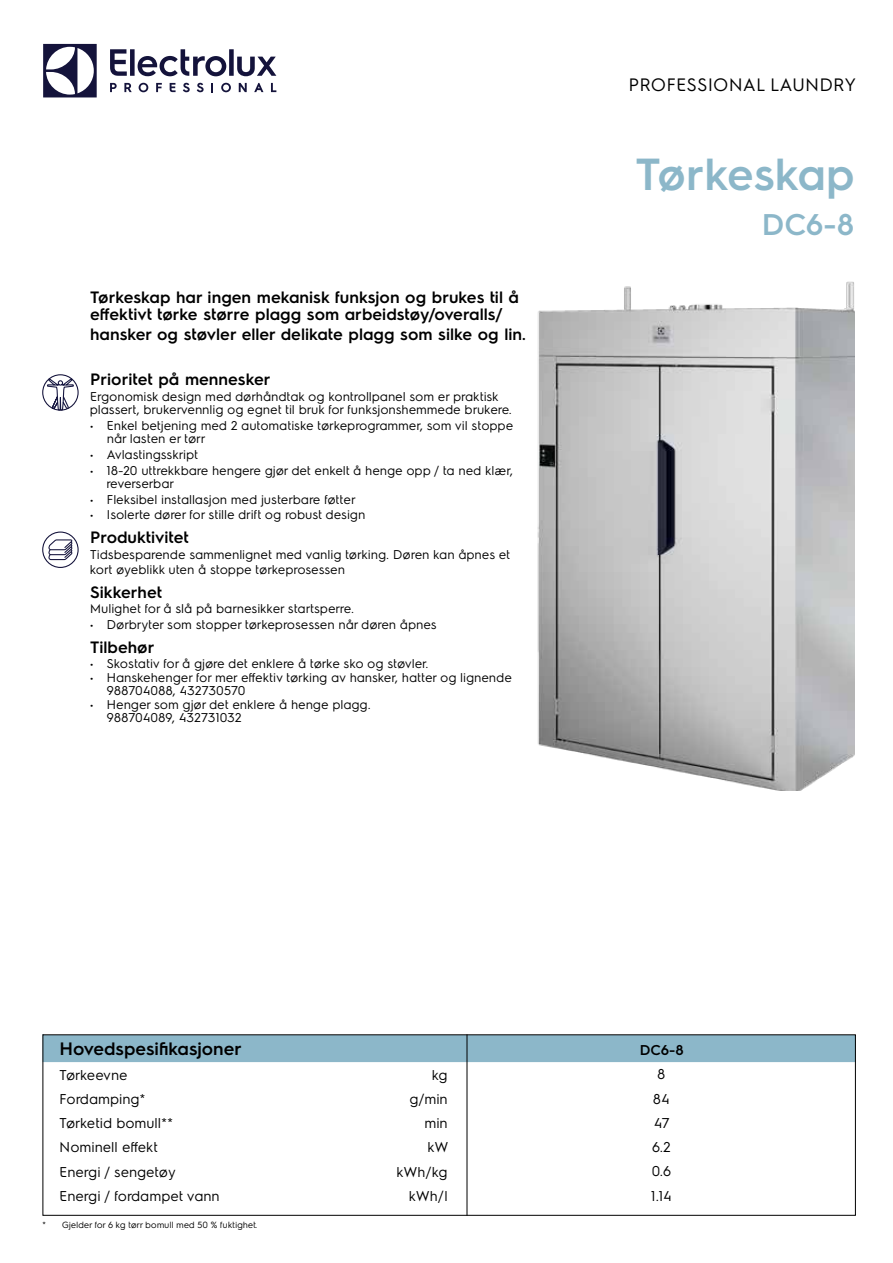
<style>
.page{position:relative;width:893px;height:1263px;background:#fff}
.page>*{position:absolute;margin:0;border:0;box-sizing:border-box;transform-origin:0 0}
.t1{font:600 45px "Electrolux Sans";color:#8cb7c9}
.t2{font:600 30px "Electrolux Sans";color:#8cb7c9}
.t3{font:600 18px "Electrolux Sans";color:#000}
.t4{font:18px "Electrolux Sans";color:#000}
.t5{font:600 16.5px/16.5px "Electrolux Sans";color:#000}
.t6{font:14.25px/24.3px "Electrolux Sans";color:#000;text-align:center}
.t7{font:600 14.25px "Electrolux Sans";color:#000}
.t8{font:12.75px/13.5px "Electrolux Sans";color:#000}
.t9{font:9px "Electrolux Sans";color:#000}
</style>
<div class="page">
<svg style="left:43px;top:44px;width:54px;height:53px"></svg>
<svg style="left:110px;top:49px;width:166px;height:27px"></svg>
<svg style="left:271px;top:83px;width:5px;height:9px"></svg>
<svg style="left:221px;top:83px;width:10px;height:9px"></svg>
<svg style="left:211px;top:83px;width:2px;height:9px"></svg>
<svg style="left:197px;top:83px;width:7px;height:9px"></svg>
<svg style="left:183px;top:83px;width:7px;height:9px"></svg>
<svg style="left:170px;top:83px;width:6px;height:9px"></svg>
<svg style="left:156px;top:83px;width:6px;height:9px"></svg>
<svg style="left:139px;top:83px;width:9px;height:9px"></svg>
<svg style="left:124px;top:83px;width:8px;height:9px"></svg>
<svg style="left:110px;top:83px;width:7px;height:9px"></svg>
<svg style="left:254px;top:83px;width:9px;height:9px"></svg>
<svg style="left:239px;top:83px;width:8px;height:9px"></svg>
<img style="left:537px;top:281px;width:318px;height:510px">
<div style="left:45px;top:1036px;width:809px;height:26px;background:#8cb7c9"></div>
<div style="left:43px;top:1034px;width:813px;height:182px;border:1px solid #000"></div>
<hr style="left:467px;top:1034px;width:1px;height:182px;background:#000">
<svg style="left:46px;top:377px;width:28px;height:32px"></svg>
<div style="left:42px;top:374px;width:37px;height:37px;border:1px solid #14133b;border-radius:50%"></div>
<div style="left:42px;top:531px;width:37px;height:37px;border:1px solid #14133b;border-radius:50%"></div>
<svg style="left:48px;top:539px;width:24px;height:21px"></svg>
<p class="t5" style="left:90px;top:288px;width:430px">Tørkeskap har ingen mekanisk funksjon og brukes til å effektivt tørke større plagg som arbeidstøy/overalls/</p>
<p class="t5" style="left:90px;top:324px;width:437px">hansker og støvler eller delikate plagg som silke og lin.</p>
<p class="t5" style="left:90px;top:370px;width:182px">Prioritet på mennesker</p>
<p class="t8" style="left:90px;top:389px;width:423px">Ergonomisk design med dørhåndtak og kontrollpanel som er praktisk plassert, brukervennlig og egnet til bruk for funksjonshemmede brukere.</p>
<p class="t8" style="left:107px;top:418px;width:408px;text-indent:-17px">• Enkel betjening med 2 automatiske tørkeprogrammer, som vil stoppe når lasten er tørr</p>
<p class="t8" style="left:90px;top:447px;width:110px">• Avlastingsskript</p>
<p class="t8" style="left:107px;top:463px;width:408px;text-indent:-17px">• 18-20 uttrekkbare hengere gjør det enkelt å henge opp / ta ned klær, reverserbar</p>
<p class="t8" style="left:90px;top:492px;width:267px">• Fleksibel installasjon med justerbare føtter</p>
<p class="t8" style="left:90px;top:507px;width:277px">• Isolerte dører for stille drift og robust design</p>
<p class="t5" style="left:90px;top:528px;width:100px">Produktivitet</p>
<p class="t8" style="left:90px;top:546px;width:422px;line-height:15px">Tidsbesparende sammenlignet med vanlig tørking. Døren kan åpnes et kort øyeblikk uten å stoppe tørkeprosessen</p>
<p class="t5" style="left:90px;top:582px;width:73px">Sikkerhet</p>
<p class="t8" style="left:90px;top:601px;width:266px">Mulighet for å slå på barnesikker startsperre.</p>
<p class="t8" style="left:90px;top:617px;width:348px">• Dørbryter som stopper tørkeprosessen når døren åpnes</p>
<p class="t5" style="left:90px;top:637px;width:66px">Tilbehør</p>
<p class="t8" style="left:90px;top:656px;width:340px">• Skostativ for å gjøre det enklere å tørke sko og støvler.</p>
<p class="t8" style="left:107px;top:669px;width:407px;text-indent:-17px">• Hanskehenger for mer effektiv tørking av hansker, hatter og lignende<br>988704088, 432730570</p>
<p class="t8" style="left:107px;top:697px;width:266px;text-indent:-17px">• Henger som gjør det enklere å henge plagg.<br>988704089, 432731032</p>
<h3 class="t4" style="left:629px;top:72px;width:229px">PROFESSIONAL LAUNDRY</h3>
<h1 class="t1" style="left:635px;top:143px;width:221px">Tørkeskap</h1>
<h2 class="t2" style="left:762px;top:204px;width:94px">DC6-8</h2>
<h3 class="t3" style="left:60px;top:1036px;width:184px">Hovedspesifikasjoner</h3>
<p class="t6" style="left:60px;top:1061px;width:70px">Tørkeevne</p>
<p class="t6" style="left:432px;top:1061px;width:17px">kg</p>
<p class="t6" style="left:60px;top:1086px;width:88px">Fordamping*</p>
<p class="t6" style="left:410px;top:1086px;width:40px">g/min</p>
<p class="t6" style="left:60px;top:1110px;width:116px">Tørketid bomull**</p>
<p class="t6" style="left:425px;top:1110px;width:25px">min</p>
<p class="t6" style="left:60px;top:1134px;width:100px">Nominell effekt</p>
<p class="t6" style="left:428px;top:1134px;width:22px">kW</p>
<p class="t6" style="left:60px;top:1158px;width:118px">Energi / sengetøy</p>
<p class="t6" style="left:397px;top:1158px;width:53px">kWh/kg</p>
<p class="t6" style="left:60px;top:1183px;width:162px">Energi / fordampet vann</p>
<p class="t6" style="left:409px;top:1183px;width:40px">kWh/l</p>
<p class="t9" style="left:43px;top:1218px;width:217px">* Gjelder for 6 kg tørr bomull med 50 % fuktighet.</p>
<p class="t7" style="left:640px;top:1040px;width:45px">DC6-8</p>
<p class="t6" style="left:651px;top:1061px;width:23px">8<br>84<br>47<br>6.2<br>0.6<br>1.14</p>
</div>
